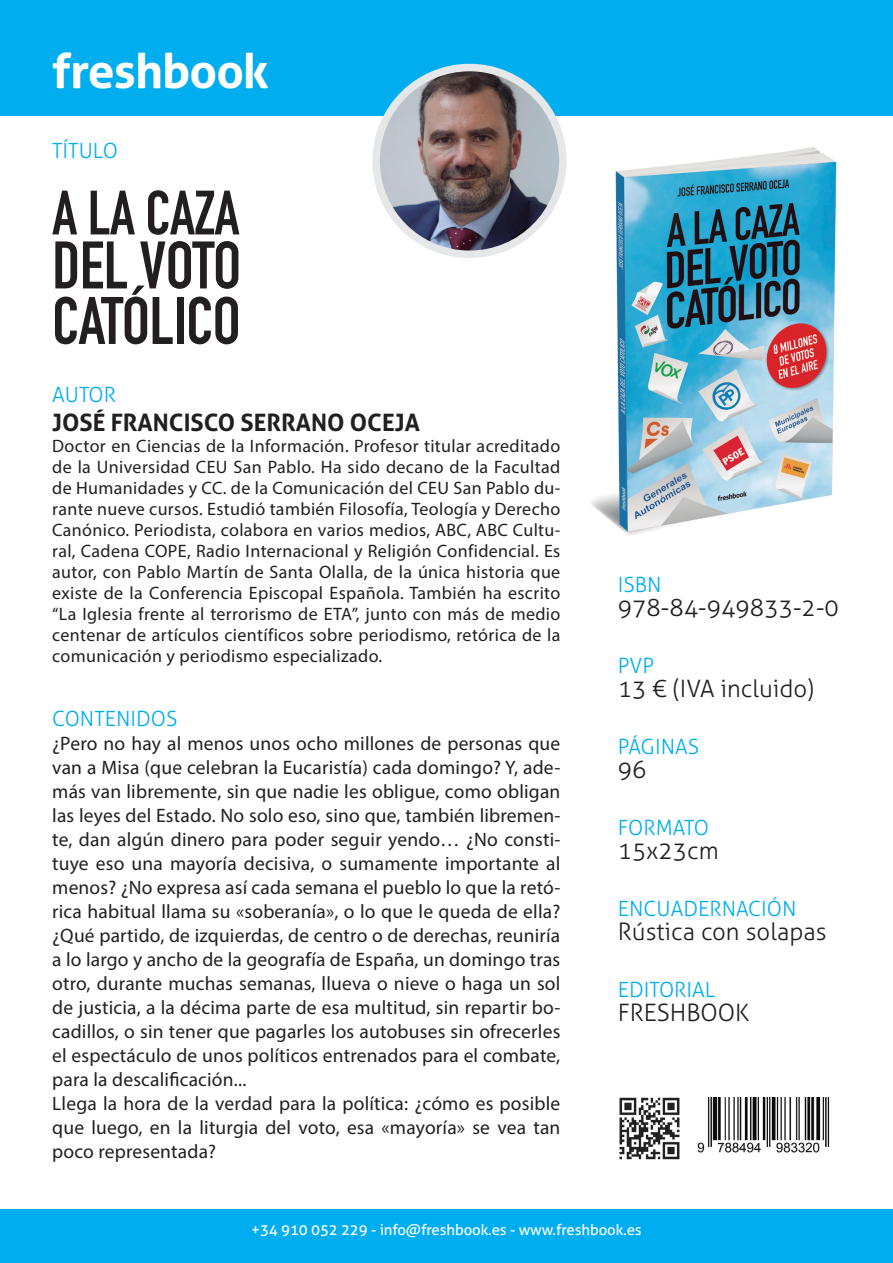
<style>
.page{position:relative;width:893px;height:1263px;background:#fff}
.page>*{position:absolute;margin:0;border:0;box-sizing:border-box;transform-origin:0 0}
.t1{font:66px/55.5px "DIN Engschrift Std";letter-spacing:-.01em;color:#231f20}
.t2{font:61.5px "DIN Engschrift Std";letter-spacing:-.01em;color:#231f20}
.t3{font:700 48px "Aller";letter-spacing:-.02em;color:#fff}
.t4{font:300 24px "Aller";color:#231f20}
.t5{font:700 24px "Aller";color:#231f20}
.t6{font:300 21px "Aller";color:#00aeef}
.t7{font:19.5px/24px "Myriad Pro";letter-spacing:.01em;color:#231f20}
.t8{font:18px/21px "Myriad Pro";letter-spacing:.02em;color:#231f20;text-align:justify}
.t9{font:15px "Aller";letter-spacing:-.01em;color:#fff}
</style>
<div class="page">
<img style="left:591px;top:147px;width:246px;height:388px">
<div style="left:0;top:0;width:893px;height:116px;background:#00aeef"></div>
<img style="left:619px;top:1097px;width:61px;height:63px">
<img style="left:697px;top:1097px;width:133px;height:56px">
<div style="left:0;top:1210px;width:893px;height:53px;background:#00aeef"></div>
<img style="left:376px;top:68px;width:187px;height:186px;border-radius:93px">
<div style="left:372px;top:64px;width:195px;height:194px;border:8px solid #e6e7e9;border-radius:50%"></div>
<h3 class="t3" style="left:52px;top:41px;width:218px">freshbook</h3>
<p class="t6" style="left:52px;top:138px;width:67px">TÍTULO</p>
<h2 class="t2" style="left:52px;top:177px;width:189px">A LA CAZA</h2>
<h1 class="t1" style="left:52px;top:238px;width:190px">DEL VOTO<br>CATÓLICO</h1>
<p class="t6" style="left:52px;top:382px;width:65px">AUTOR</p>
<p class="t5" style="left:52px;top:408px;width:369px">JOSÉ FRANCISCO SERRANO OCEJA</p>
<p class="t8" style="left:52px;top:435px;width:510px">Doctor en Ciencias de la Información. Profesor titular acreditado de la Universidad CEU San Pablo. Ha sido decano de la Facultad de Humanidades y CC. de la Comunicación del CEU San Pablo du&shy;rante nueve cursos. Estudió también Filosofía, Teología y Derecho Canónico. Periodista, colabora en varios medios, ABC, ABC Cultu&shy;ral, Cadena COPE, Radio Internacional y Religión Confidencial. Es autor, con Pablo Martín de Santa Olalla, de la única historia que existe de la Conferencia Episcopal Española. También ha escrito “La Iglesia frente al terrorismo de ETA”, junto con más de medio centenar de artículos científicos sobre periodismo, retórica de la comunicación y periodismo especializado.</p>
<p class="t6" style="left:52px;top:706px;width:127px">CONTENIDOS</p>
<p class="t7" style="left:52px;top:731px;width:510px">¿Pero no hay al menos unos ocho millones de personas que van a Misa (que celebran la Eucaristía) cada domingo? Y, ade&shy;más van libremente, sin que nadie les obligue, como obligan las leyes del Estado. No solo eso, sino que, también libremen&shy;te, dan algún dinero para poder seguir yendo… ¿No consti&shy;tuye eso una mayoría decisiva, o sumamente importante al menos? ¿No expresa así cada semana el pueblo lo que la retó&shy;rica habitual llama su «soberanía», o lo que le queda de ella? ¿Qué partido, de izquierdas, de centro o de derechas, reuniría a lo largo y ancho de la geografía de España, un domingo tras otro, durante muchas semanas, llueva o nieve o haga un sol de justicia, a la décima parte de esa multitud, sin repartir bo&shy;cadillos, o sin tener que pagarles los autobuses sin ofrecerles el espectáculo de unos políticos entrenados para el combate, para la descalificación...<br>Llega la hora de la verdad para la política: ¿cómo es posible que luego, en la liturgia del voto, esa «mayoría» se vea tan poco representada?</p>
<p class="t6" style="left:618px;top:572px;width:45px">ISBN</p>
<p class="t4" style="left:618px;top:593px;width:223px">978-84-949833-2-0</p>
<p class="t6" style="left:618px;top:653px;width:38px">PVP</p>
<p class="t4" style="left:618px;top:674px;width:198px">13 € (IVA incluido)</p>
<p class="t6" style="left:618px;top:734px;width:83px">PÁGINAS</p>
<p class="t4" style="left:618px;top:755px;width:30px">96</p>
<p class="t6" style="left:618px;top:815px;width:93px">FORMATO</p>
<p class="t4" style="left:618px;top:836px;width:102px">15x23cm</p>
<p class="t6" style="left:618px;top:896px;width:180px">ENCUADERNACIÓN</p>
<p class="t4" style="left:618px;top:917px;width:210px">Rústica con solapas</p>
<p class="t6" style="left:618px;top:977px;width:99px">EDITORIAL</p>
<p class="t4" style="left:618px;top:998px;width:133px">FRESHBOOK</p>
<p class="t9" style="left:251px;top:1221px;width:392px">+34 910 052 229 - info@freshbook.es - www.freshbook.es</p>
</div>
